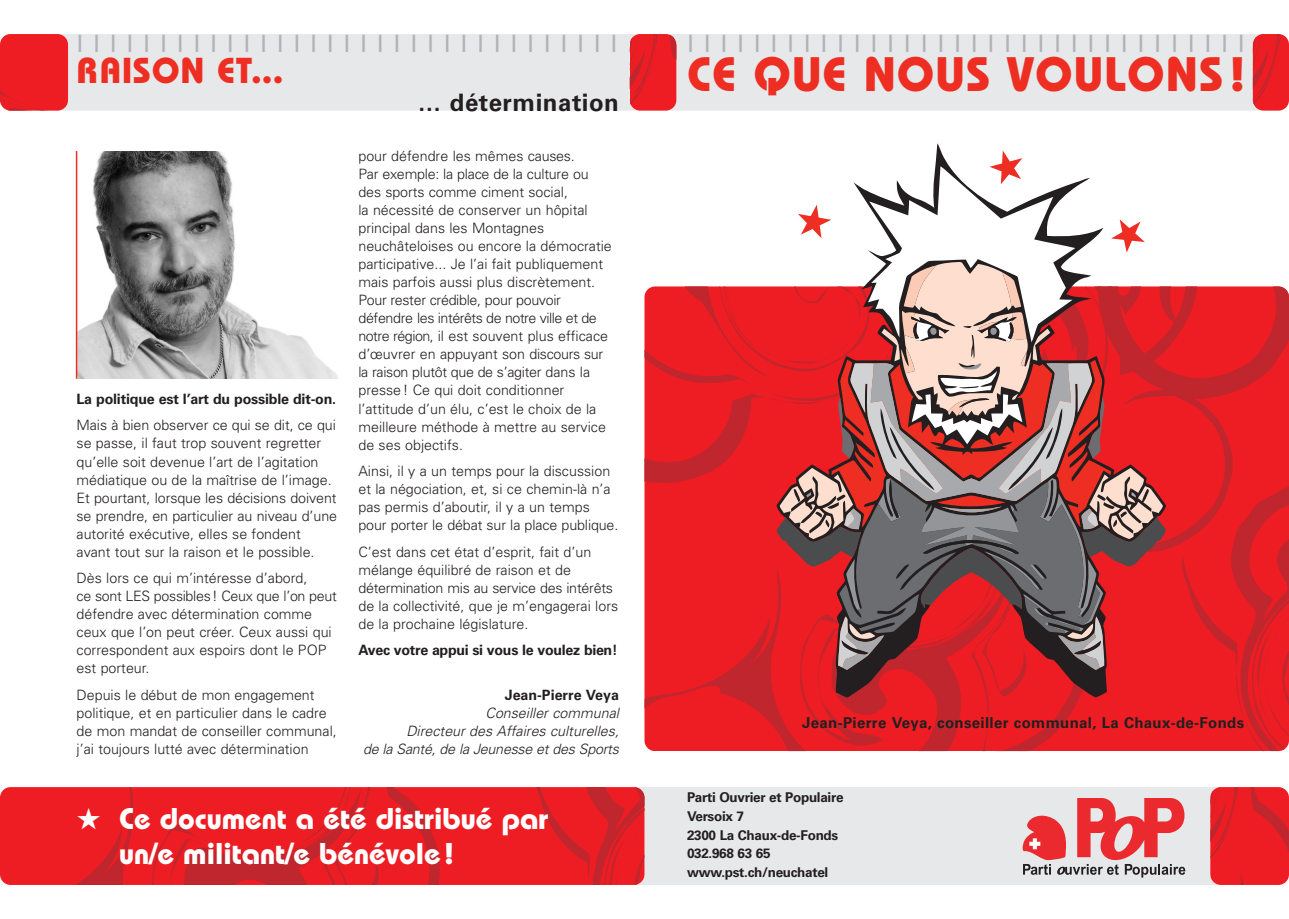
<style>
.page{position:relative;width:1289px;height:919px;background:#fff}
.page>*{position:absolute;margin:0;border:0;box-sizing:border-box;transform-origin:0 0}
.t1{font:700 48.3px "Bauhaus";letter-spacing:.02em;color:#ee2e22}
.t2{font:700 36px "Bauhaus";letter-spacing:.02em;color:#ee2e22}
.t3{font:700 30px/34.2px "Bauhaus";color:#fff}
.t4{font:24px "Helvetica";color:#b2b3b7}
.t5{font:700 24px "Univers";letter-spacing:.02em;color:#231f20}
.t6{font:700 15px "Univers";letter-spacing:.02em;color:#231f20}
.t7{font:300 14.25px/18px "Univers";color:#231f20}
.t8{font:700 14.25px "Univers";letter-spacing:-.015em;color:#231f20}
.t9{font:italic 300 14.25px/18px "Univers";color:#231f20;text-align:right}
.t10{font:700 13.5px/18.8px "Univers";letter-spacing:-.02em;color:#231f20}
</style>
<div class="page">
<svg style="left:644px;top:286px;width:132px;height:163px;background:#e81f25"></svg>
<svg style="left:644px;top:449px;width:132px;height:302px;background:#e82026"></svg>
<div style="left:0;top:34px;width:1288px;height:77px;background:#e7e8e9;border-radius:11px"></div>
<div style="left:0;top:34px;width:68px;height:77px;background:#ee1d23"></div>
<svg style="left:629px;top:34px;width:47px;height:77px;background:#e8272d"></svg>
<svg style="left:1252px;top:34px;width:36px;height:77px;background:#e72a2f"></svg>
<div style="left:629px;top:787px;width:659px;height:97px;background:#e7e8e9;border-radius:11px"></div>
<div style="left:0;top:787px;width:644px;height:97px;background:#ee1d23;border-radius:11px"></div>
<svg style="left:531px;top:787px;width:113px;height:97px"></svg>
<svg style="left:0;top:787px;width:449px;height:97px"></svg>
<svg style="left:1022px;top:798px;width:163px;height:79px"></svg>
<svg style="left:1210px;top:787px;width:78px;height:97px;background:#e82026"></svg>
<img style="left:77px;top:151px;width:260px;height:227px">
<hr style="left:76px;top:151px;width:1px;height:227px;background:#ee2e22">
<svg style="left:776px;top:148px;width:512px;height:603px"></svg>
<h3 class="t4" style="left:77px;top:35px;width:542px">I I I I I I I I I I I I I I I I I I I I I I I I I I I I I I I I I</h3>
<h2 class="t2" style="left:77px;top:57px;width:208px">RAISON ET...</h2>
<h3 class="t5" style="left:417px;top:94px;width:203px">… détermination</h3>
<p class="t8" style="left:77px;top:393px;width:261px">La politique est l’art du possible dit-on.</p>
<p class="t7" style="left:77px;top:417px;width:262px">Mais à bien observer ce qui se dit, ce qui se passe, il faut trop souvent regretter qu’elle soit devenue l’art de l’agitation médiatique ou de la maîtrise de l’image.<br>Et pourtant, lorsque les décisions doivent se prendre, en particulier au niveau d’une autorité exécutive, elles se fondent avant tout sur la raison et le possible.</p>
<p class="t7" style="left:77px;top:570px;width:262px">Dès lors ce qui m’intéresse d’abord,<br>ce sont LES possibles! Ceux que l’on peut défendre avec détermination comme ceux que l’on peut créer. Ceux aussi qui correspondent aux espoirs dont le POP est porteur.</p>
<p class="t7" style="left:77px;top:686px;width:262px">Depuis le début de mon engagement politique, et en particulier dans le cadre de mon mandat de conseiller communal, j’ai toujours lutté avec détermination</p>
<p class="t7" style="left:358px;top:148px;width:255px">pour défendre les mêmes causes.<br>Par exemple: la place de la culture ou des sports comme ciment social,<br>la nécessité de conserver un hôpital principal dans les Montagnes neuchâteloises ou encore la démocratie participative... Je l’ai fait publiquement mais parfois aussi plus discrètement.<br>Pour rester crédible, pour pouvoir défendre les intérêts de notre ville et de notre région, il est souvent plus efficace d’œuvrer en appuyant son discours sur la raison plutôt que de s’agiter dans la presse! Ce qui doit conditionner l’attitude d’un élu, c’est le choix de la meilleure méthode à mettre au service de ses objectifs.</p>
<p class="t7" style="left:358px;top:463px;width:261px">Ainsi, il y a un temps pour la discussion et la négociation, et, si ce chemin-là n’a pas permis d’aboutir, il y a un temps pour porter le débat sur la place publique.</p>
<p class="t7" style="left:358px;top:543px;width:261px">C’est dans cet état d’esprit, fait d’un mélange équilibré de raison et de détermination mis au service des intérêts de la collectivité, que je m’engagerai lors de la prochaine législature.</p>
<p class="t8" style="left:358px;top:644px;width:261px">Avec votre appui si vous le voulez bien!</p>
<p class="t8" style="left:505px;top:689px;width:116px">Jean-Pierre Veya</p>
<p class="t9" style="left:363px;top:704px;width:260px">Conseiller communal<br>Directeur des Affaires culturelles,<br>de la Santé, de la Jeunesse et des Sports</p>
<h3 class="t3" style="left:119px;top:804px;width:431px;text-indent:-43px">★ Ce document a été distribué par un/e militant/e bénévole!</h3>
<h3 class="t4" style="left:687px;top:35px;width:559px">I I I I I I I I I I I I I I I I I I I I I I I I I I I I I I I I I I</h3>
<h1 class="t1" style="left:687px;top:57px;width:560px">CE QUE NOUS VOULONS!</h1>
<p class="t6" style="left:802px;top:717px;width:443px">Jean-Pierre Veya, conseiller communal, La Chaux-de-Fonds</p>
<p class="t10" style="left:687px;top:789px;width:158px">Parti Ouvrier et Populaire<br>Versoix 7<br>2300 La Chaux-de-Fonds<br>032.968 63 65 www.pst.ch/neuchatel</p>
</div>
